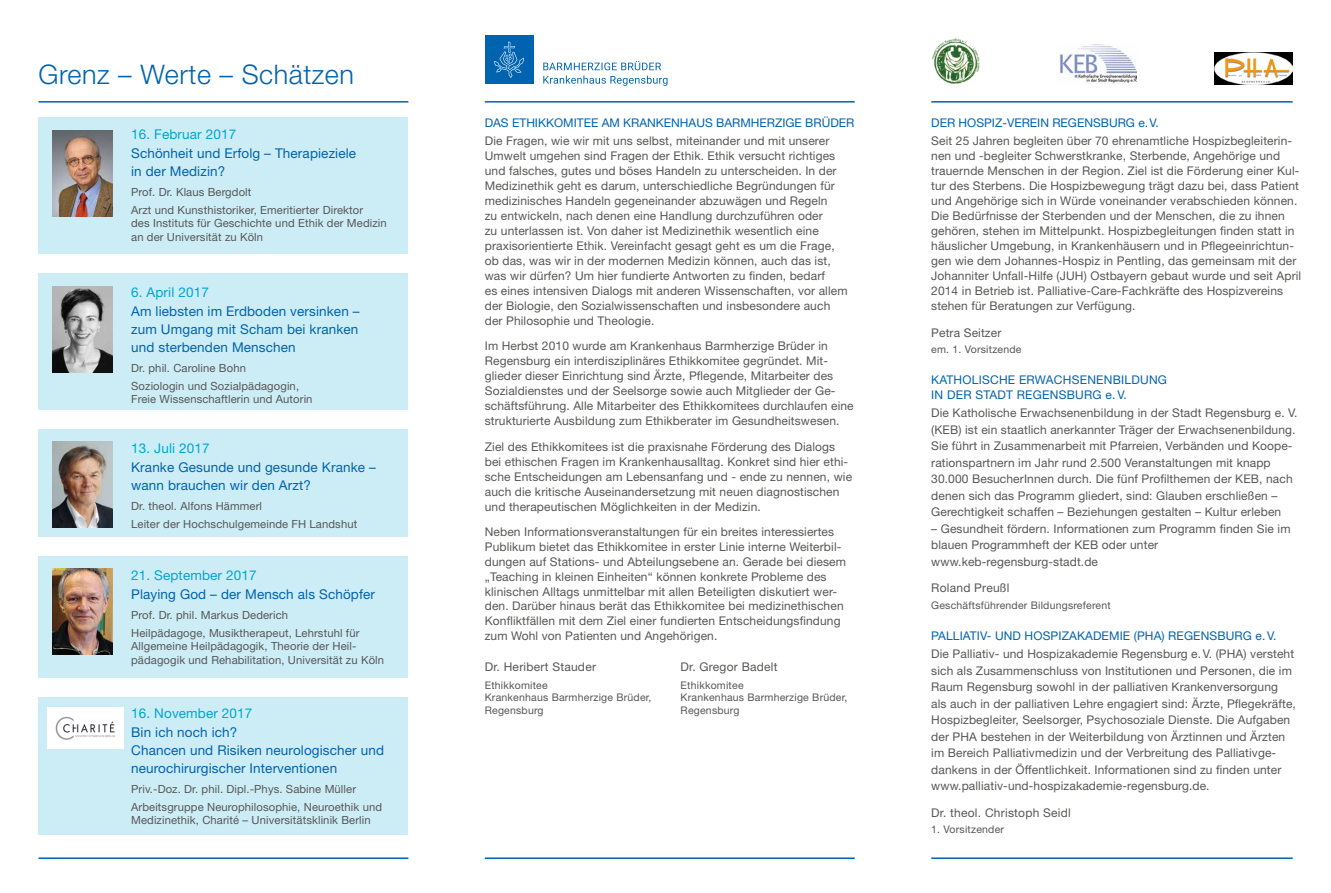
<style>
.page{position:relative;width:1331px;height:893px;background:#fff}
.page>*{position:absolute;margin:0;border:0;box-sizing:border-box;transform-origin:0 0}
.t1{font:300 27px "Helvetica Neue";letter-spacing:.02em;color:#0063af}
.t2{font:13.5px/18px "Helvetica Neue";letter-spacing:.01em;color:#0063af}
.t3{font:13.5px "Helvetica Neue";letter-spacing:.01em;color:#00a5d5}
.t4{font:12px/15px "Helvetica Neue";letter-spacing:.01em;color:#575756}
.t5{font:12px/15px "Helvetica Neue";letter-spacing:.01em;color:#0063af}
.t6{font:11.25px/18px "Helvetica Neue";letter-spacing:.01em;color:#575756}
.t7{font:10.5px/12.6px "Helvetica Neue";letter-spacing:.02em;color:#575756}
</style>
<div class="page">
<div style="left:38px;top:117px;width:370px;height:137px;background:#cdedf6"></div>
<img style="left:1214px;top:53px;width:79px;height:31px">
<img style="left:1058px;top:45px;width:79px;height:39px">
<img style="left:931px;top:38px;width:49px;height:46px">
<hr style="left:38px;top:101px;width:370px;height:2px;background:#0063af">
<hr style="left:485px;top:101px;width:370px;height:2px;background:#0063af">
<hr style="left:485px;top:857px;width:370px;height:2px;background:#0063af">
<hr style="left:931px;top:857px;width:362px;height:2px;background:#0063af">
<hr style="left:931px;top:101px;width:362px;height:2px;background:#0063af">
<div style="left:38px;top:556px;width:370px;height:122px;background:#cdedf6"></div>
<hr style="left:38px;top:857px;width:370px;height:2px;background:#0063af">
<div style="left:485px;top:35px;width:48px;height:49px;background:#0063af"></div>
<svg style="left:494px;top:41px;width:30px;height:37px"></svg>
<svg style="left:543px;top:76px;width:124px;height:10px"></svg>
<svg style="left:543px;top:61px;width:118px;height:9px"></svg>
<div style="left:38px;top:429px;width:370px;height:107px;background:#cdedf6"></div>
<img style="left:52px;top:442px;width:60px;height:86px">
<div style="left:38px;top:696px;width:370px;height:138px;background:#cdedf6"></div>
<div style="left:38px;top:273px;width:370px;height:137px;background:#cdedf6"></div>
<img style="left:52px;top:131px;width:61px;height:85px">
<div style="left:47px;top:707px;width:76px;height:42px;background:#fff"></div>
<img style="left:55px;top:717px;width:60px;height:22px">
<img style="left:52px;top:569px;width:61px;height:86px">
<img style="left:53px;top:286px;width:59px;height:86px">
<h1 class="t1" style="left:38px;top:57px;width:317px">Grenz – Werte – Schätzen</h1>
<p class="t3" style="left:131px;top:126px;width:107px">16. Februar 2017</p>
<p class="t2" style="left:131px;top:144px;width:226px">Schönheit und Erfolg – Therapieziele in der Medizin?</p>
<p class="t6" style="left:131px;top:183px;width:233px">Prof. Dr. Klaus Bergdolt<br>Arzt und Kunsthistoriker, Emeritierter Direktor</p>
<p class="t6" style="left:131px;top:216px;width:257px;line-height:13.5px">des Instituts für Geschichte und Ethik der Medizin an der Universität zu Köln</p>
<p class="t3" style="left:131px;top:284px;width:79px">6. April 2017</p>
<p class="t2" style="left:131px;top:302px;width:230px;text-align:justify">Am liebsten im Erdboden versinken – zum Umgang mit Scham bei kranken und sterbenden Menschen</p>
<p class="t6" style="left:131px;top:359px;width:169px">Dr. phil. Caroline Bohn<br>Soziologin und Sozialpädagogin,</p>
<p class="t6" style="left:131px;top:390px;width:183px">Freie Wissenschaftlerin und Autorin</p>
<p class="t3" style="left:131px;top:440px;width:80px">13. Juli 2017</p>
<p class="t2" style="left:131px;top:458px;width:246px">Kranke Gesunde und gesunde Kranke – wann brauchen wir den Arzt?</p>
<p class="t6" style="left:131px;top:496px;width:228px">Dr. theol. Alfons Hämmerl<br>Leiter der Hochschulgemeinde FH Landshut</p>
<p class="t3" style="left:131px;top:567px;width:127px">21. September 2017</p>
<p class="t2" style="left:131px;top:585px;width:245px">Playing God – der Mensch als Schöpfer</p>
<p class="t6" style="left:131px;top:605px;width:230px">Prof. Dr. phil. Markus Dederich<br>Heilpädagoge, Musiktherapeut, Lehrstuhl für</p>
<p class="t6" style="left:131px;top:639px;width:254px;line-height:13.5px">Allgemeine Heilpädagogik, Theorie der Heil&shy;pädagogik und Rehabilitation, Universität zu Köln</p>
<p class="t3" style="left:131px;top:705px;width:123px">16. November 2017</p>
<p class="t2" style="left:131px;top:723px;width:254px">Bin ich noch ich?<br>Chancen und Risiken neurologischer und neurochirurgischer Interventionen</p>
<p class="t6" style="left:131px;top:780px;width:252px">Priv.-Doz. Dr. phil. Dipl.-Phys. Sabine Müller<br>Arbeitsgruppe Neurophilosophie, Neuroethik und</p>
<p class="t6" style="left:131px;top:811px;width:241px">Medizinethik, Charité – Universitätsklinik Berlin</p>
<p class="t5" style="left:485px;top:115px;width:371px">DAS ETHIKKOMITEE AM KRANKENHAUS BARMHERZIGE BRÜDER</p>
<p class="t4" style="left:485px;top:133px;width:364px">Die Fragen, wie wir mit uns selbst, miteinander und mit unserer Umwelt umgehen sind Fragen der Ethik. Ethik versucht richtiges und falsches, gutes und böses Handeln zu unterscheiden. In der Medizinethik geht es darum, unterschiedliche Begründungen für medizinisches Handeln gegeneinander abzuwägen und Regeln<br>zu entwickeln, nach denen eine Handlung durchzuführen oder<br>zu unterlassen ist. Von daher ist Medizinethik wesentlich eine praxisorientierte Ethik. Vereinfacht gesagt geht es um die Frage, ob das, was wir in der modernen Medizin können, auch das ist, was wir dürfen? Um hier fundierte Antworten zu finden, bedarf<br>es eines intensiven Dialogs mit anderen Wissenschaften, vor allem der Biologie, den Sozialwissenschaften und insbesondere auch der Philosophie und Theologie.</p>
<p class="t4" style="left:485px;top:338px;width:370px">Im Herbst 2010 wurde am Krankenhaus Barmherzige Brüder in Regensburg ein interdisziplinäres Ethikkomitee gegründet. Mit&shy;glieder dieser Einrichtung sind Ärzte, Pflegende, Mitarbeiter des Sozialdienstes und der Seelsorge sowie auch Mitglieder der Ge&shy;schäftsführung. Alle Mitarbeiter des Ethikkomitees durchlaufen eine strukturierte Ausbildung zum Ethikberater im Gesundheitswesen.</p>
<p class="t4" style="left:485px;top:439px;width:369px">Ziel des Ethikkomitees ist die praxisnahe Förderung des Dialogs bei ethischen Fragen im Krankenhausalltag. Konkret sind hier ethi&shy;sche Entscheidungen am Lebensanfang und - ende zu nennen, wie auch die kritische Auseinandersetzung mit neuen diagnostischen und therapeutischen Möglichkeiten in der Medizin.</p>
<p class="t4" style="left:485px;top:524px;width:363px">Neben Informationsveranstaltungen für ein breites interessiertes Publikum bietet das Ethikkomitee in erster Linie interne Weiterbil&shy;dungen auf Stations- und Abteilungsebene an. Gerade bei diesem „Teaching in kleinen Einheiten“ können konkrete Probleme des klinischen Alltags unmittelbar mit allen Beteiligten diskutiert wer&shy;den. Darüber hinaus berät das Ethikkomitee bei medizinethischen Konfliktfällen mit dem Ziel einer fundierten Entscheidungsfindung zum Wohl von Patienten und Angehörigen.</p>
<p class="t4" style="left:485px;top:659px;width:113px">Dr. Heribert Stauder</p>
<p class="t7" style="left:485px;top:678px;width:168px">Ethikkomitee<br>Krankenhaus Barmherzige Brüder,<br>Regensburg</p>
<p class="t4" style="left:681px;top:659px;width:98px">Dr. Gregor Badelt</p>
<p class="t7" style="left:681px;top:678px;width:168px">Ethikkomitee<br>Krankenhaus Barmherzige Brüder,<br>Regensburg</p>
<p class="t5" style="left:931px;top:115px;width:229px">DER HOSPIZ-VEREIN REGENSBURG e.V.</p>
<p class="t4" style="left:931px;top:133px;width:371px">Seit 25 Jahren begleiten über 70 ehrenamtliche Hospizbegleiterin&shy;nen und -begleiter Schwerstkranke, Sterbende, Angehörige und trauernde Menschen in der Region. Ziel ist die Förderung einer Kul&shy;tur des Sterbens. Die Hospizbewegung trägt dazu bei, dass Patient und Angehörige sich in Würde voneinander verabschieden können.<br>Die Bedürfnisse der Sterbenden und der Menschen, die zu ihnen gehören, stehen im Mittelpunkt. Hospizbegleitungen finden statt in häuslicher Umgebung, in Krankenhäusern und in Pflegeeinrichtun&shy;gen wie dem Johannes-Hospiz in Pentling, das gemeinsam mit der Johanniter Unfall-Hilfe (JUH) Ostbayern gebaut wurde und seit April 2014 in Betrieb ist. Palliative-Care-Fachkräfte des Hospizvereins stehen für Beratungen zur Verfügung.</p>
<p class="t4" style="left:931px;top:325px;width:72px">Petra Seitzer</p>
<p class="t7" style="left:931px;top:342px;width:92px">em. 1. Vorsitzende</p>
<p class="t5" style="left:931px;top:372px;width:237px">KATHOLISCHE ERWACHSENENBILDUNG<br>IN DER STADT REGENSBURG e. V.</p>
<p class="t4" style="left:931px;top:404px;width:368px;line-height:16.5px">Die Katholische Erwachsenenbildung in der Stadt Regensburg e. V. (KEB) ist ein staatlich anerkannter Träger der Erwachsenenbildung.<br>Sie führt in Zusammenarbeit mit Pfarreien, Verbänden und Koope&shy;rationspartnern im Jahr rund 2.500 Veranstaltungen mit knapp 30.000 BesucherInnen durch. Die fünf Profilthemen der KEB, nach denen sich das Programm gliedert, sind: Glauben erschließen – Gerechtigkeit schaffen – Beziehungen gestalten – Kultur erleben</p>
<p class="t4" style="left:931px;top:520px;width:361px;line-height:16.5px">– Gesundheit fördern. Informationen zum Programm finden Sie im blauen Programmheft der KEB oder unter www.keb-regensburg-stadt.de</p>
<p class="t4" style="left:931px;top:580px;width:80px">Roland Preußl</p>
<p class="t7" style="left:931px;top:598px;width:181px">Geschäftsführender Bildungsreferent</p>
<p class="t5" style="left:931px;top:628px;width:347px">PALLIATIV- UND HOSPIZAKADEMIE (PHA) REGENSBURG e.V.</p>
<p class="t4" style="left:931px;top:645px;width:366px;line-height:16.5px">Die Palliativ- und Hospizakademie Regensburg e.V. (PHA) versteht sich als Zusammenschluss von Institutionen und Personen, die im Raum Regensburg sowohl in der palliativen Krankenversorgung als auch in der palliativen Lehre engagiert sind: Ärzte, Pflegekräfte, Hospizbegleiter, Seelsorger, Psychosoziale Dienste. Die Aufgaben der PHA bestehen in der Weiterbildung von Ärztinnen und Ärzten im Bereich Palliativmedizin und der Verbreitung des Palliativge&shy;dankens in der Öffentlichkeit. Informationen sind zu finden unter www.palliativ-und-hospizakademie-regensburg.de.</p>
<p class="t4" style="left:931px;top:805px;width:141px">Dr. theol. Christoph Seidl</p>
<p class="t7" style="left:931px;top:823px;width:74px">1. Vorsitzender</p>
</div>
